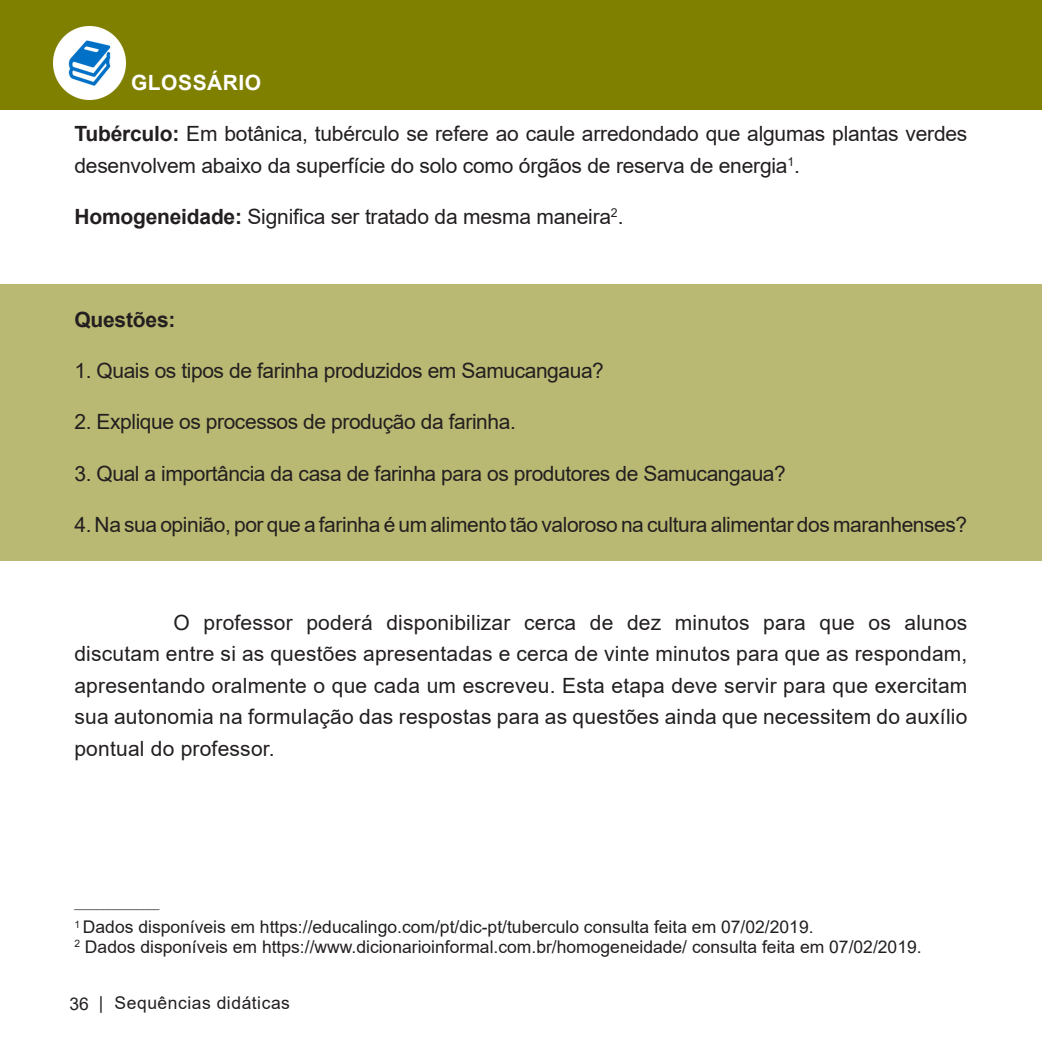
<style>
.page{position:relative;width:1042px;height:1042px;background:#fff}
.page>*{position:absolute;margin:0;border:0;box-sizing:border-box;transform-origin:0 0}
.t1{font:21px/31.5px "Arial";letter-spacing:-.02em;color:#231f20}
.t2{font:700 21px "Arial";letter-spacing:.025em;color:#fff}
.t3{font:700 21px "Arial";letter-spacing:-.01em;color:#231f20}
.t4{font:17.5px "Arial";color:#231f20}
.t5{font:17.5px "Arial";letter-spacing:.03em;color:#231f20}
.t6{font:10.15px "Arial";color:#231f20}
.s1{font-weight:700}
</style>
<div class="page">
<div style="left:0;top:284px;width:1042px;height:277px;background:#b9b973"></div>
<div style="left:0;top:0;width:1042px;height:109px;background:#808000"></div>
<img style="left:53px;top:27px;width:73px;height:72px">
<p class="t2" style="left:131px;top:68px;width:132px">GLOSSÁRIO</p>
<p class="t1" style="left:74px;top:118px;width:894px"><span class="s1">Tubérculo:</span> Em botânica, tubérculo se refere ao caule arredondado que algumas plantas verdes desenvolvem abaixo da superfície do solo como órgãos de reserva de energia<sup>1</sup>.</p>
<p class="t1" style="left:74px;top:201px;width:550px"><span class="s1">Homogeneidade:</span> Significa ser tratado da mesma maneira<sup>2</sup>.</p>
<p class="t3" style="left:74px;top:304px;width:103px">Questões:</p>
<p class="t1" style="left:74px;top:355px;width:531px">1. Quais os tipos de farinha produzidos em Samucangaua?</p>
<p class="t1" style="left:74px;top:406px;width:443px">2. Explique os processos de produção da farinha.</p>
<p class="t1" style="left:74px;top:457px;width:713px">3. Qual a importância da casa de farinha para os produtores de Samucangaua?</p>
<p class="t1" style="left:74px;top:509px;width:894px">4. Na sua opinião, por que a farinha é um alimento tão valoroso na cultura alimentar dos maranhenses?</p>
<p class="t1" style="left:74px;top:606px;width:894px;text-align:justify;text-indent:99px">O professor poderá disponibilizar cerca de dez minutos para que os alunos discutam entre si as questões apresentadas e cerca de vinte minutos para que as respondam, apresentando oralmente o que cada um escreveu. Esta etapa deve servir para que exercitam sua autonomia na formulação das respostas para as questões ainda que necessitem do auxílio pontual do professor.</p>
<p class="t6" style="left:74px;top:898px;width:87px">_______________</p>
<p class="t4" style="left:74px;top:915px;width:741px"><sup>1</sup> Dados disponíveis em https://educalingo.com/pt/dic-pt/tuberculo consulta feita em 07/02/2019.</p>
<p class="t4" style="left:74px;top:934px;width:849px"><sup>2</sup> Dados disponíveis em https://www.dicionarioinformal.com.br/homogeneidade/ consulta feita em 07/02/2019.</p>
<p class="t5" style="left:69px;top:991px;width:222px">36 | Sequências didáticas</p>
</div>
